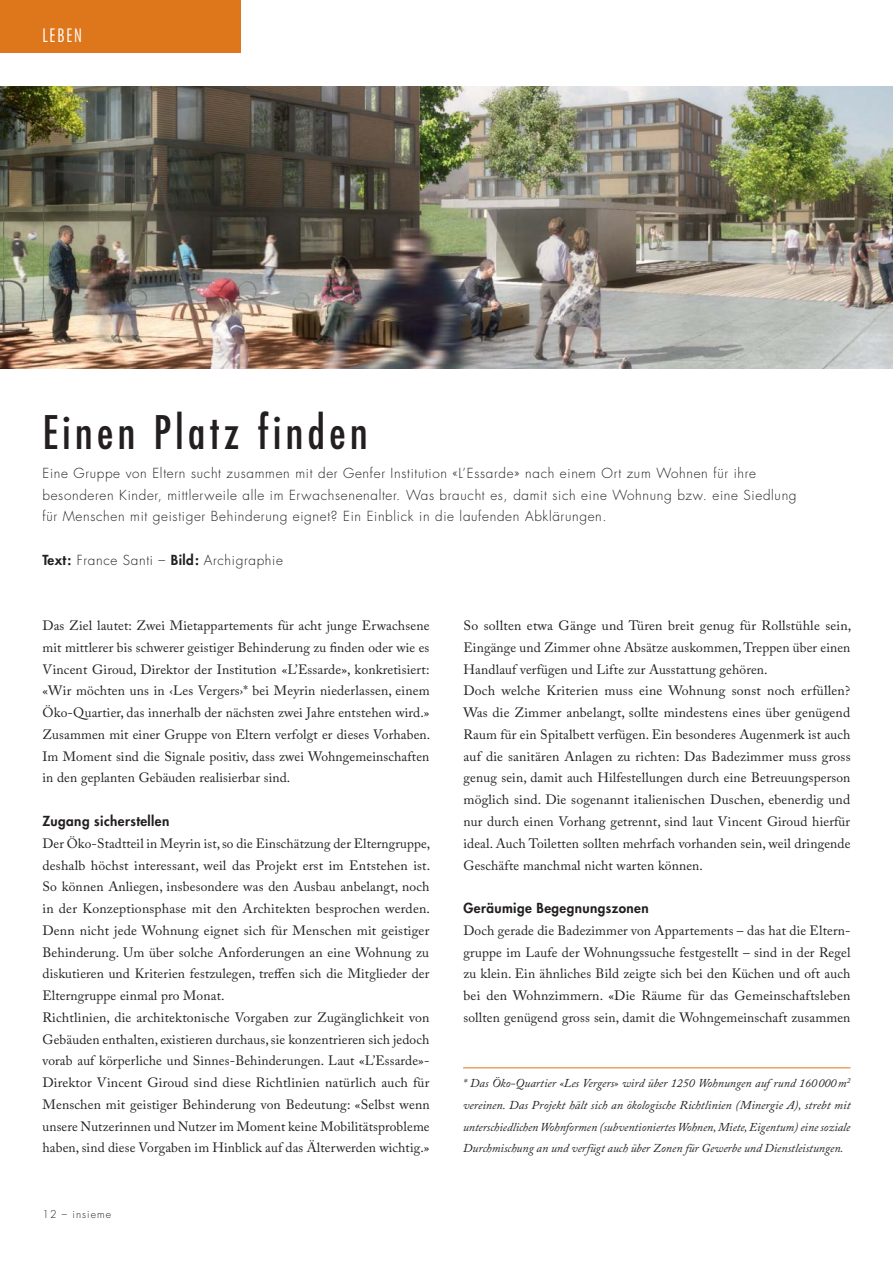
<style>
.page{position:relative;width:893px;height:1263px;background:#fff}
.page>*{position:absolute;margin:0;border:0;box-sizing:border-box;transform-origin:0 0}
.t1{font:condensed 45px "Futura";letter-spacing:.1em;color:#231f20}
.t2{font:300 condensed 18px "Futura";letter-spacing:.1em;color:#fff}
.t3{font:13.5px/21.8px "Adobe Caslon Pro";letter-spacing:.01em;color:#231f20;text-align:justify}
.t4{font:300 13.5px/21.8px "Futura";letter-spacing:.05em;color:#231f20}
.t5{font:800 13.5px "Futura";letter-spacing:.03em;color:#231f20}
.t6{font:italic 12px/21.8px "Adobe Caslon Pro";color:#231f20;text-align:justify}
.t7{font:300 10.5px "Futura";letter-spacing:.1em;color:#231f20}
.s1{font-weight:800}
</style>
<div class="page">
<div style="left:0;top:0;width:240px;height:53px;background:#de761c"></div>
<img style="left:0;top:86px;width:893px;height:283px">
<hr style="left:463px;top:1067px;width:387px;height:1px;background:#de761c">
<h2 class="t2" style="left:42px;top:28px;width:41px">LEBEN</h2>
<h1 class="t1" style="left:42px;top:412px;width:327px">Einen Platz finden</h1>
<p class="t4" style="left:42px;top:463px;width:756px">Eine Gruppe von Eltern sucht zusammen mit der Genfer Institution «L’Essarde» nach einem Ort zum Wohnen für ihre besonderen Kinder, mittlerweile alle im Erwachsenenalter. Was braucht es, damit sich eine Wohnung bzw. eine Siedlung für Menschen mit geistiger Behinderung eignet? Ein Einblick in die laufenden Abklärungen.</p>
<p class="t4" style="left:42px;top:550px;width:242px"><span class="s1">Text:</span> France Santi – <span class="s1">Bild:</span> Archigraphie</p>
<p class="t3" style="left:42px;top:616px;width:389px">Das Ziel lautet: Zwei Mietappartements für acht junge Erwachsene mit mittlerer bis schwerer geistiger Behinderung zu finden oder wie es Vincent Giroud, Direktor der Institution «L’Essarde», konkretisiert: «Wir möchten uns in ‹Les Vergers›* bei Meyrin niederlassen, einem Öko-Quartier, das innerhalb der nächsten zwei Jahre entstehen wird.» Zusammen mit einer Gruppe von Eltern verfolgt er dieses Vorhaben.<br>Im Moment sind die Signale positiv, dass zwei Wohngemeinschaften in den geplanten Gebäuden realisierbar sind.</p>
<p class="t5" style="left:42px;top:814px;width:128px">Zugang sicherstellen</p>
<p class="t3" style="left:42px;top:834px;width:389px;text-align:left">Der Öko-Stadtteil in Meyrin ist, so die Einschätzung der Elterngruppe, deshalb höchst interessant, weil das Projekt erst im Entstehen ist.<br>So können Anliegen, insbesondere was den Ausbau anbelangt, noch in der Konzeptionsphase mit den Architekten besprochen werden.<br>Denn nicht jede Wohnung eignet sich für Menschen mit geistiger Behinderung. Um über solche Anforderungen an eine Wohnung zu diskutieren und Kriterien festzulegen, treffen sich die Mitglieder der Elterngruppe einmal pro Monat.<br>Richtlinien, die architektonische Vorgaben zur Zugänglichkeit von Gebäuden enthalten, existieren durchaus, sie konzentrieren sich jedoch vorab auf körperliche und Sinnes-Behinderungen. Laut «L’Essarde»- Direktor Vincent Giroud sind diese Richtlinien natürlich auch für Menschen mit geistiger Behinderung von Bedeutung: «Selbst wenn unsere Nutzerinnen und Nutzer im Moment keine Mobilitätsprobleme haben, sind diese Vorgaben im Hinblick auf das Älterwerden wichtig.»</p>
<p class="t7" style="left:42px;top:1209px;width:70px">12 – insieme</p>
<p class="t3" style="left:463px;top:616px;width:389px;text-align:left">So sollten etwa Gänge und Türen breit genug für Rollstühle sein, Eingänge und Zimmer ohne Absätze auskommen, Treppen über einen Handlauf verfügen und Lifte zur Ausstattung gehören.<br>Doch welche Kriterien muss eine Wohnung sonst noch erfüllen?<br>Was die Zimmer anbelangt, sollte mindestens eines über genügend Raum für ein Spitalbett verfügen. Ein besonderes Augenmerk ist auch auf die sanitären Anlagen zu richten: Das Badezimmer muss gross genug sein, damit auch Hilfestellungen durch eine Betreuungsperson möglich sind. Die sogenannt italienischen Duschen, ebenerdig und nur durch einen Vorhang getrennt, sind laut Vincent Giroud hierfür ideal. Auch Toiletten sollten mehrfach vorhanden sein, weil dringende Geschäfte manchmal nicht warten können.</p>
<p class="t5" style="left:463px;top:901px;width:187px">Geräumige Begegnungszonen</p>
<p class="t3" style="left:463px;top:921px;width:388px">Doch gerade die Badezimmer von Appartements – das hat die Eltern&shy;gruppe im Laufe der Wohnungssuche festgestellt – sind in der Regel zu klein. Ein ähnliches Bild zeigte sich bei den Küchen und oft auch bei den Wohnzimmern. «Die Räume für das Gemeinschaftsleben sollten genügend gross sein, damit die Wohngemeinschaft zusammen</p>
<p class="t6" style="left:463px;top:1073px;width:389px">* Das Öko-Quartier «Les Vergers» wird über 1250 Wohnungen auf rund 160000 m<sup>2 </sup>vereinen. Das Projekt hält sich an ökologische Richtlinien (Minergie A), strebt mit unterschiedlichen Wohnformen (subventioniertes Wohnen, Miete, Eigentum) eine soziale Durchmischung an und verfügt auch über Zonen für Gewerbe und Dienstleistungen.</p>
</div>
